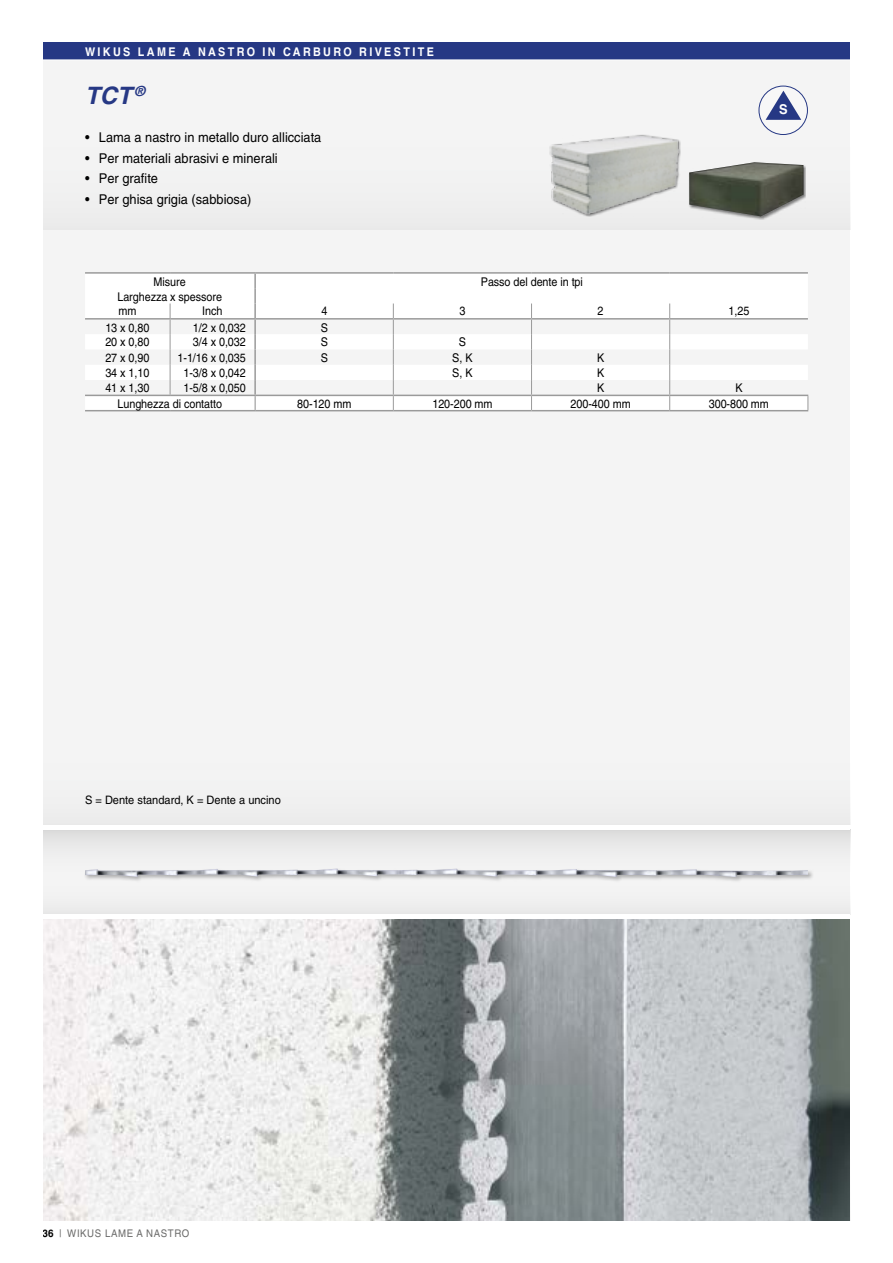
<style>
.page{position:relative;width:893px;height:1263px;background:#fff}
.page>*{position:absolute;margin:0;border:0;box-sizing:border-box;transform-origin:0 0}
.t1{font:italic 700 24px "Helvetica";color:#263884}
.t2{font:13.5px "Helvetica";color:#000;scale:.95 1}
.t3{font:700 13.5px "Helvetica";color:#fff;scale:.95 1}
.t4{font:12px/15px "Helvetica";letter-spacing:-.005em;color:#000;scale:.9 1}
.t5{font:700 12px "Helvetica";letter-spacing:.215em;color:#fff;scale:.9 1}
.t6{font:11.7px "Helvetica";color:#000;scale:.95 1}
.t7{font:10.5px "Helvetica";letter-spacing:.06em;color:#6b6b6a;scale:.95 1}
.s1{font-weight:700;color:#000}
</style>
<div class="page">
<div style="left:43px;top:43px;width:807px;height:1177px;background:#f4f4f4"></div>
<div style="left:43px;top:884px;width:807px;height:30px;background:#f0f0f0"></div>
<div style="left:43px;top:829px;width:807px;height:44px;background:linear-gradient(to bottom,#dedede,#f7f7f7)"></div>
<img style="left:43px;top:918px;width:807px;height:302px">
<div style="left:84px;top:867px;width:730px;height:15px;background:#000;opacity:.3"></div>
<img style="left:85px;top:869px;width:723px;height:8px">
<div style="left:43px;top:43px;width:807px;height:17px;background:#263884"></div>
<svg style="left:86px;top:274px;width:721px;height:60px;fill:#fff"></svg>
<svg style="left:85px;top:334px;width:723px;height:76px;fill:#fff"></svg>
<hr style="left:85px;top:272px;width:85px;height:2px;background:#9a9a9a">
<hr style="left:170px;top:272px;width:85px;height:2px;background:#9a9a9a">
<hr style="left:255px;top:272px;width:138px;height:2px;background:#9a9a9a">
<hr style="left:393px;top:272px;width:138px;height:2px;background:#9a9a9a">
<hr style="left:531px;top:272px;width:139px;height:2px;background:#9a9a9a">
<hr style="left:670px;top:272px;width:138px;height:2px;background:#9a9a9a">
<svg style="left:807px;top:396px;width:1px;height:14px"></svg>
<svg style="left:170px;top:303px;width:1px;height:92px"></svg>
<svg style="left:393px;top:303px;width:1px;height:107px"></svg>
<svg style="left:531px;top:303px;width:1px;height:107px"></svg>
<svg style="left:669px;top:303px;width:1px;height:107px"></svg>
<hr style="left:85px;top:318px;width:85px;height:2px;background:#9a9a9a">
<hr style="left:170px;top:318px;width:85px;height:2px;background:#9a9a9a">
<hr style="left:255px;top:318px;width:138px;height:2px;background:#9a9a9a">
<hr style="left:393px;top:318px;width:138px;height:2px;background:#9a9a9a">
<hr style="left:531px;top:318px;width:139px;height:2px;background:#9a9a9a">
<hr style="left:670px;top:318px;width:138px;height:2px;background:#9a9a9a">
<hr style="left:85px;top:395px;width:85px;height:1px;background:#9a9a9a">
<hr style="left:170px;top:395px;width:85px;height:1px;background:#9a9a9a">
<hr style="left:85px;top:410px;width:85px;height:1px;background:#9a9a9a">
<hr style="left:170px;top:410px;width:85px;height:1px;background:#9a9a9a">
<svg style="left:254px;top:274px;width:2px;height:136px"></svg>
<hr style="left:255px;top:395px;width:138px;height:1px;background:#9a9a9a">
<hr style="left:393px;top:395px;width:138px;height:1px;background:#9a9a9a">
<hr style="left:531px;top:395px;width:139px;height:1px;background:#9a9a9a">
<hr style="left:670px;top:395px;width:138px;height:1px;background:#9a9a9a">
<hr style="left:255px;top:410px;width:138px;height:1px;background:#9a9a9a">
<hr style="left:393px;top:410px;width:138px;height:1px;background:#9a9a9a">
<hr style="left:531px;top:410px;width:139px;height:1px;background:#9a9a9a">
<hr style="left:670px;top:410px;width:138px;height:1px;background:#9a9a9a">
<div style="left:688px;top:161px;width:118px;height:59px;background:#000;opacity:.5"></div>
<img style="left:689px;top:162px;width:114px;height:54px">
<img style="left:549px;top:134px;width:132px;height:83px">
<div style="left:758px;top:86px;width:50px;height:49px;border:1px solid #263884;border-radius:50%"></div>
<svg style="left:766px;top:91px;width:35px;height:29px"></svg>
<hr style="left:43px;top:914px;width:807px;height:4px;background:#fff">
<hr style="left:43px;top:825px;width:807px;height:4px;background:#fff">
<hr style="left:43px;top:60px;width:807px;height:1px;background:#fff">
<p class="t5" style="left:85px;top:44px;width:389px">WIKUS LAME A NASTRO IN CARBURO RIVESTITE</p>
<h1 class="t1" style="left:85px;top:80px;width:61px">TCT <sup>®</sup></h1>
<p class="t2" style="left:85px;top:130px;width:250px">• Lama a nastro in metallo duro allicciata</p>
<p class="t2" style="left:85px;top:150px;width:204px">• Per materiali abrasivi e minerali</p>
<p class="t2" style="left:85px;top:171px;width:78px">• Per grafite</p>
<p class="t2" style="left:85px;top:191px;width:177px">• Per ghisa grigia (sabbiosa)</p>
<p class="t3" style="left:779px;top:101px;width:11px">S</p>
<p class="t4" style="left:154px;top:274px;width:37px">Misure</p>
<p class="t4" style="left:481px;top:274px;width:115px">Passo del dente in tpi</p>
<p class="t4" style="left:117px;top:289px;width:118px">Larghezza x spessore mm</p>
<p class="t4" style="left:202px;top:304px;width:24px">Inch</p>
<p class="t4" style="left:321px;top:304px;width:8px">4</p>
<p class="t4" style="left:459px;top:304px;width:8px">3</p>
<p class="t4" style="left:598px;top:304px;width:8px">2</p>
<p class="t4" style="left:729px;top:304px;width:25px">1,25</p>
<p class="t4" style="left:105px;top:320px;width:50px">13 x 0,80</p>
<p class="t4" style="left:193px;top:320px;width:60px">1/2 x 0,032</p>
<p class="t4" style="left:321px;top:320px;width:10px">S</p>
<p class="t4" style="left:105px;top:335px;width:50px">20 x 0,80</p>
<p class="t4" style="left:193px;top:335px;width:60px">3/4 x 0,032</p>
<p class="t4" style="left:321px;top:335px;width:10px">S</p>
<p class="t4" style="left:459px;top:335px;width:10px">S</p>
<p class="t4" style="left:105px;top:350px;width:50px">27 x 0,90</p>
<p class="t4" style="left:178px;top:350px;width:77px">1-1/16 x 0,035</p>
<p class="t4" style="left:321px;top:350px;width:10px">S</p>
<p class="t4" style="left:452px;top:350px;width:24px">S, K</p>
<p class="t4" style="left:597px;top:350px;width:10px">K</p>
<p class="t4" style="left:105px;top:365px;width:50px">34 x 1,10</p>
<p class="t4" style="left:183px;top:365px;width:71px">1-3/8 x 0,042</p>
<p class="t4" style="left:452px;top:365px;width:24px">S, K</p>
<p class="t4" style="left:597px;top:365px;width:10px">K</p>
<p class="t4" style="left:105px;top:380px;width:50px">41 x 1,30</p>
<p class="t4" style="left:183px;top:380px;width:71px">1-5/8 x 0,050</p>
<p class="t4" style="left:597px;top:380px;width:10px">K</p>
<p class="t4" style="left:735px;top:380px;width:10px">K</p>
<p class="t4" style="left:118px;top:396px;width:118px">Lunghezza di contatto</p>
<p class="t4" style="left:297px;top:396px;width:62px">80-120 mm</p>
<p class="t4" style="left:432px;top:396px;width:68px">120-200 mm</p>
<p class="t4" style="left:571px;top:396px;width:68px">200-400 mm</p>
<p class="t4" style="left:709px;top:396px;width:68px">300-800 mm</p>
<p class="t6" style="left:85px;top:793px;width:208px">S = Dente standard, K = Dente a uncino</p>
<p class="t7" style="left:43px;top:1227px;width:156px"><span class="s1">36</span> | WIKUS LAME A NASTRO</p>
</div>
